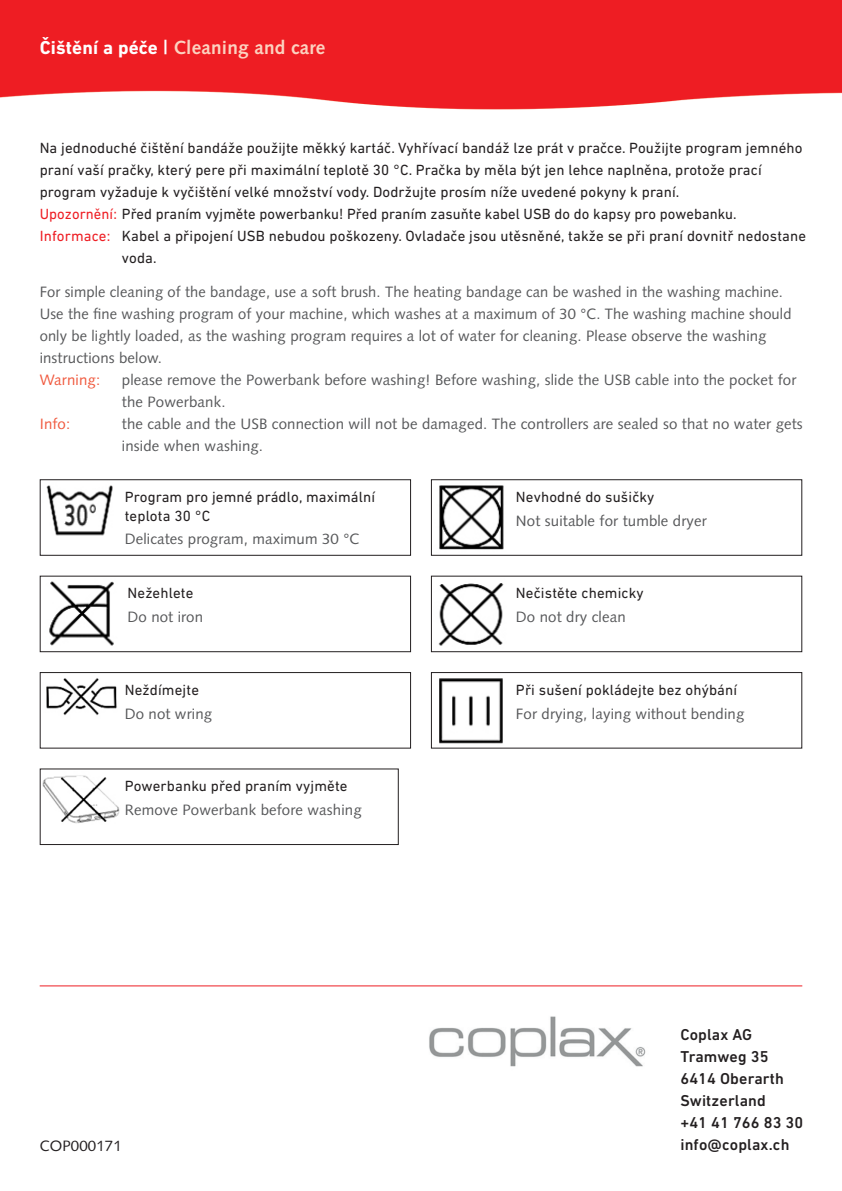
<style>
.page{position:relative;width:842px;height:1191px;background:#fff}
.page>*{position:absolute;margin:0;border:0;box-sizing:border-box;transform-origin:0 0}
.t1{font:700 19px "Syntax LT Std";letter-spacing:.01em;color:#fcd2c0}
.t2{font:500 16px/22px "DIN Next LT Pro";letter-spacing:.01em;color:#231f20}
.t3{font:15px/22px "Syntax LT Std";letter-spacing:.01em;color:#57585a}
.t4{font:15px/19px "DIN Next LT Pro";letter-spacing:.01em;color:#231f20}
.t5{font:15px "Syntax LT Std";letter-spacing:.01em;color:#f0593e}
.t6{font:15px "Syntax LT Std";letter-spacing:.01em;color:#231f20}
.s1{font-family:"DIN Next LT Pro";color:#fff}
.s2{color:#fff}
.s3{color:#ee1d23}
</style>
<div class="page">
<img style="left:46px;top:485px;width:67px;height:51px">
<div style="left:40px;top:479px;width:371px;height:77px;border:1px solid #231f20"></div>
<div style="left:40px;top:768px;width:359px;height:77px;border:1px solid #231f20"></div>
<img style="left:439px;top:485px;width:65px;height:65px">
<div style="left:431px;top:479px;width:371px;height:77px;border:1px solid #231f20"></div>
<img style="left:46px;top:678px;width:71px;height:37px">
<div style="left:40px;top:672px;width:371px;height:76px;border:1px solid #231f20"></div>
<img style="left:49px;top:581px;width:65px;height:65px">
<div style="left:40px;top:575px;width:371px;height:77px;border:1px solid #231f20"></div>
<img style="left:438px;top:583px;width:66px;height:63px">
<div style="left:431px;top:575px;width:371px;height:77px;border:1px solid #231f20"></div>
<img style="left:439px;top:678px;width:64px;height:66px">
<div style="left:431px;top:672px;width:371px;height:76px;border:1px solid #231f20"></div>
<img style="left:43px;top:775px;width:77px;height:49px">
<img style="left:0;top:0;width:842px;height:110px">
<img style="left:429px;top:1016px;width:217px;height:51px">
<hr style="left:40px;top:985px;width:762px;height:1px;background:#ee1d23">
<p class="t1" style="left:40px;top:36px;width:287px"><span class="s1">Čištění a péče</span> <span class="s2">|</span> Cleaning and care</p>
<p class="t4" style="left:40px;top:138px;width:764px">Na jednoduché čištění bandáže použijte měkký kartáč. Vyhřívací bandáž lze prát v pračce. Použijte program jemného</p>
<p class="t4" style="left:40px;top:160px;width:723px">praní vaší pračky, který pere při maximální teplotě 30 °C. Pračka by měla být jen lehce naplněna, protože prací</p>
<p class="t4" style="left:40px;top:182px;width:641px">program vyžaduje k vyčištění velké množství vody. Dodržujte prosím níže uvedené pokyny k praní.</p>
<p class="t4" style="left:40px;top:204px;width:698px"><span class="s3">Upozornění:</span> Před praním vyjměte powerbanku! Před praním zasuňte kabel USB do do kapsy pro powebanku.</p>
<p class="t4" style="left:40px;top:226px;width:768px"><span class="s3">Informace:</span> Kabel a připojení USB nebudou poškozeny. Ovladače jsou utěsněné, takže se při praní dovnitř nedostane</p>
<p class="t4" style="left:122px;top:248px;width:36px">voda.</p>
<p class="t3" style="left:40px;top:281px;width:753px">For simple cleaning of the bandage, use a soft brush. The heating bandage can be washed in the washing machine.<br>Use the fine washing program of your machine, which washes at a maximum of 30 °C. The washing machine should only be lightly loaded, as the washing program requires a lot of water for cleaning. Please observe the washing instructions below.</p>
<p class="t5" style="left:40px;top:371px;width:62px">Warning:</p>
<p class="t3" style="left:122px;top:369px;width:676px">please remove the Powerbank before washing! Before washing, slide the USB cable into the pocket for the Powerbank.</p>
<p class="t5" style="left:40px;top:415px;width:32px">Info:</p>
<p class="t3" style="left:122px;top:413px;width:682px">the cable and the USB connection will not be damaged. The controllers are sealed so that no water gets inside when washing.</p>
<p class="t4" style="left:125px;top:487px;width:252px">Program pro jemné prádlo, maximální teplota 30 °C</p>
<p class="t3" style="left:125px;top:528px;width:236px">Delicates program, maximum 30 °C</p>
<p class="t4" style="left:516px;top:487px;width:140px">Nevhodné do sušičky</p>
<p class="t3" style="left:516px;top:510px;width:192px">Not suitable for tumble dryer</p>
<p class="t4" style="left:128px;top:583px;width:67px">Nežehlete</p>
<p class="t3" style="left:128px;top:606px;width:77px">Do not iron</p>
<p class="t4" style="left:125px;top:680px;width:76px">Neždímejte</p>
<p class="t3" style="left:125px;top:702px;width:89px">Do not wring</p>
<p class="t4" style="left:125px;top:776px;width:224px">Powerbanku před praním vyjměte</p>
<p class="t3" style="left:125px;top:799px;width:238px">Remove Powerbank before washing</p>
<p class="t4" style="left:516px;top:583px;width:129px">Nečistěte chemicky</p>
<p class="t3" style="left:516px;top:606px;width:111px">Do not dry clean</p>
<p class="t4" style="left:516px;top:680px;width:223px">Při sušení pokládejte bez ohýbání</p>
<p class="t3" style="left:516px;top:702px;width:230px">For drying, laying without bending</p>
<p class="t2" style="left:680px;top:1023px;width:124px">Coplax AG<br>Tramweg 35<br>6414 Oberarth<br>Switzerland<br>+41 41 766 83 30</p>
<p class="t6" style="left:40px;top:1137px;width:84px">COP000171</p>
<p class="t2" style="left:680px;top:1133px;width:111px">info@coplax.ch</p>
</div>
